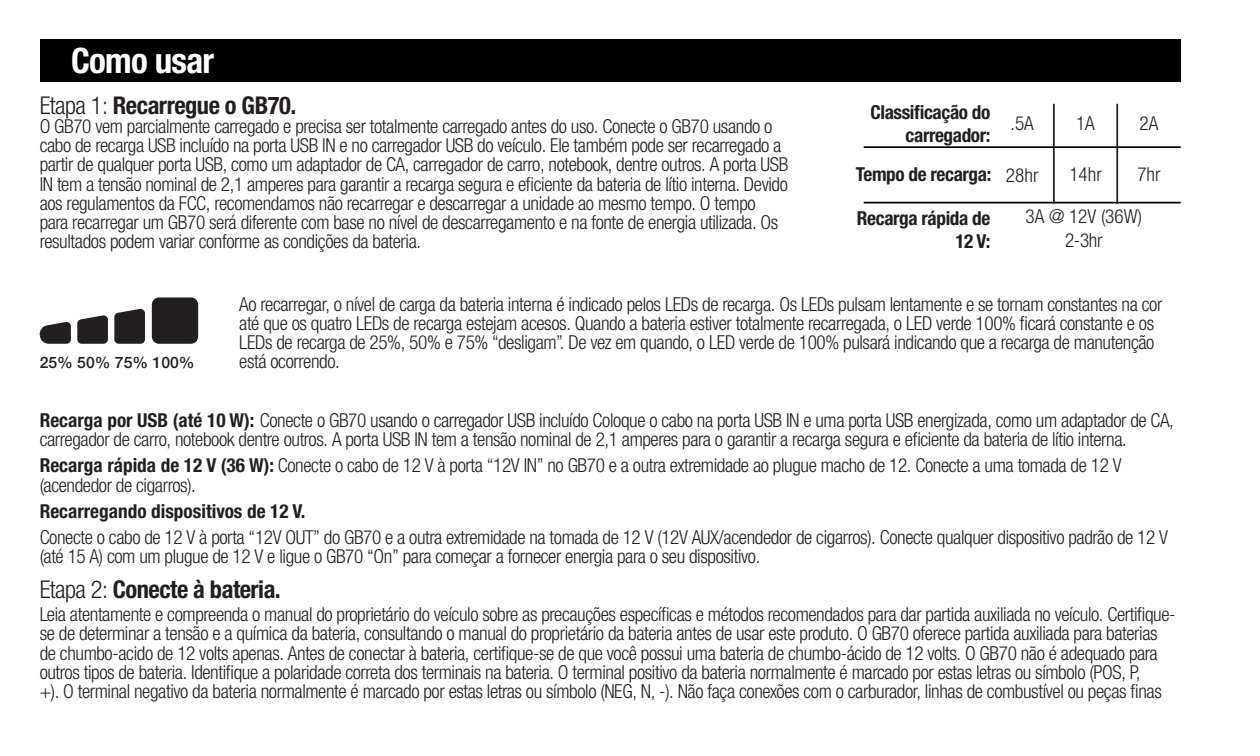
<style>
.page{position:relative;width:1260px;height:756px;background:#fff}
.page>*{position:absolute;margin:0;border:0;box-sizing:border-box;transform-origin:0 0}
.t1{font:700 condensed 35px "Helvetica Neue LTW1 G";letter-spacing:-.02em;color:#fff}
.NOCO_HN_Cond-Text{font:700 condensed 24.5px "Helvetica Neue LTW1 G";letter-spacing:-.02em;color:#231f20}
.NOCO_HN_Cond-Text-2{font:300 condensed 19.25px/19.2px "Helvetica Neue LTW1 G";letter-spacing:-.02em;color:#231f20}
.NOCO_HN_Cond-Text-3{font:700 condensed 19.25px/23.1px "Helvetica Neue LTW1 G";letter-spacing:-.02em;color:#231f20;text-align:right}
.NOCO_HN_Cond-Text-4{font:700 condensed 19.25px "Helvetica Neue LTW1 G";color:#231f20}
.NOCO_HN_Cond-Text-5{font:300 condensed 19.25px "Helvetica Neue LT Std";color:#231f20}
.t2{font:500 15.75px "Helvetica Neue LT Std";color:#231f20}
.s1{font-weight:300}
.s2{font-weight:700}
</style>
<div class="page">
<div style="left:40px;top:40px;width:1141px;height:42px;background:#000"></div>
<hr style="left:864px;top:146px;width:317px;height:2px;background:#000">
<hr style="left:864px;top:202px;width:317px;height:2px;background:#000">
<hr style="left:1053px;top:104px;width:2px;height:100px;background:#231f20">
<hr style="left:1116px;top:104px;width:2px;height:100px;background:#231f20">
<div style="left:152px;top:297px;width:46px;height:47px;background:#231f20;border-radius:7px"></div>
<svg style="left:114px;top:308px;width:31px;height:36px"></svg>
<svg style="left:77px;top:315px;width:31px;height:29px"></svg>
<svg style="left:39px;top:322px;width:32px;height:22px"></svg>
<p class="t1" style="left:71px;top:40px;width:145px">Como usar</p>
<p class="NOCO_HN_Cond-Text" style="left:40px;top:90px;width:258px"><span class="s1">Etapa 1:</span> Recarregue o GB70.</p>
<p class="NOCO_HN_Cond-Text-2" style="left:40px;top:117px;width:750px">O GB70 vem parcialmente carregado e precisa ser totalmente carregado antes do uso. Conecte o GB70 usando o cabo de recarga USB incluído na porta USB IN e no carregador USB do veículo. Ele também pode ser recarregado a partir de qualquer porta USB, como um adaptador de CA, carregador de carro, notebook, dentre outros. A porta USB IN tem a tensão nominal de 2,1 amperes para garantir a recarga segura e eficiente da bateria de lítio interna. Devido aos regulamentos da FCC, recomendamos não recarregar e descarregar a unidade ao mesmo tempo. O tempo para recarregar um GB70 será diferente com base no nível de descarregamento e na fonte de energia utilizada. Os resultados podem variar conforme as condições da bateria.</p>
<p class="NOCO_HN_Cond-Text-3" style="left:871px;top:100px;width:121px">Classificação do carregador:</p>
<p class="NOCO_HN_Cond-Text-3" style="left:856px;top:163px;width:137px">Tempo de recarga:</p>
<p class="NOCO_HN_Cond-Text-3" style="left:857px;top:207px;width:135px">Recarga rápida de<br>12 V:</p>
<p class="NOCO_HN_Cond-Text-5" style="left:1010px;top:112px;width:25px">.5A</p>
<p class="NOCO_HN_Cond-Text-5" style="left:1076px;top:112px;width:20px">1A</p>
<p class="NOCO_HN_Cond-Text-5" style="left:1140px;top:112px;width:20px">2A</p>
<p class="NOCO_HN_Cond-Text-5" style="left:1069px;top:164px;width:34px">14hr</p>
<p class="NOCO_HN_Cond-Text-5" style="left:1137px;top:164px;width:25px">7hr</p>
<p class="NOCO_HN_Cond-Text-5" style="left:1006px;top:164px;width:34px">28hr</p>
<p class="NOCO_HN_Cond-Text-5" style="left:1026px;top:205px;width:118px">3A @ 12V (36W)</p>
<p class="NOCO_HN_Cond-Text-2" style="left:1065px;top:231px;width:39px">2-3hr</p>
<p class="t2" style="left:40px;top:353px;width:156px">25% 50% 75% 100%</p>
<p class="NOCO_HN_Cond-Text-2" style="left:239px;top:294px;width:925px">Ao recarregar, o nível de carga da bateria interna é indicado pelos LEDs de recarga. Os LEDs pulsam lentamente e se tornam constantes na cor até que os quatro LEDs de recarga estejam acesos. Quando a bateria estiver totalmente recarregada, o LED verde 100% ficará constante e os LEDs de recarga de 25%, 50% e 75% “desligam”. De vez em quando, o LED verde de 100% pulsará indicando que a recarga de manutenção está ocorrendo.</p>
<p class="NOCO_HN_Cond-Text-2" style="left:40px;top:411px;width:1136px"><span class="s2">Recarga por USB (até 10 W):</span> Conecte o GB70 usando o carregador USB incluído Coloque o cabo na porta USB IN e uma porta USB energizada, como um adaptador de CA, carregador de carro, notebook dentre outros. A porta USB IN tem a tensão nominal de 2,1 amperes para o garantir a recarga segura e eficiente da bateria de lítio interna.</p>
<p class="NOCO_HN_Cond-Text-2" style="left:40px;top:456px;width:1084px"><span class="s2">Recarga rápida de 12 V (36 W):</span> Conecte o cabo de 12 V à porta “12V IN” no GB70 e a outra extremidade ao plugue macho de 12. Conecte a uma tomada de 12 V (acendedor de cigarros).</p>
<p class="NOCO_HN_Cond-Text-4" style="left:40px;top:500px;width:267px">Recarregando dispositivos de 12 V.</p>
<p class="NOCO_HN_Cond-Text-2" style="left:40px;top:528px;width:1130px">Conecte o cabo de 12 V à porta “12V OUT” do GB70 e a outra extremidade na tomada de 12 V (12V AUX/acendedor de cigarros). Conecte qualquer dispositivo padrão de 12 V (até 15 A) com um plugue de 12 V e ligue o GB70 “On” para começar a fornecer energia para o seu dispositivo.</p>
<p class="NOCO_HN_Cond-Text" style="left:40px;top:575px;width:243px"><span class="s1">Etapa 2:</span> Conecte à bateria.</p>
<p class="NOCO_HN_Cond-Text-2" style="left:40px;top:605px;width:1138px">Leia atentamente e compreenda o manual do proprietário do veículo sobre as precauções específicas e métodos recomendados para dar partida auxiliada no veículo. Certifique&shy;se de determinar a tensão e a química da bateria, consultando o manual do proprietário da bateria antes de usar este produto. O GB70 oferece partida auxiliada para baterias de chumbo-acido de 12 volts apenas. Antes de conectar à bateria, certifique-se de que você possui uma bateria de chumbo-ácido de 12 volts. O GB70 não é adequado para outros tipos de bateria. Identifique a polaridade correta dos terminais na bateria. O terminal positivo da bateria normalmente é marcado por estas letras ou símbolo (POS, P,<br>+). O terminal negativo da bateria normalmente é marcado por estas letras ou símbolo (NEG, N, -). Não faça conexões com o carburador, linhas de combustível ou peças finas</p>
</div>
